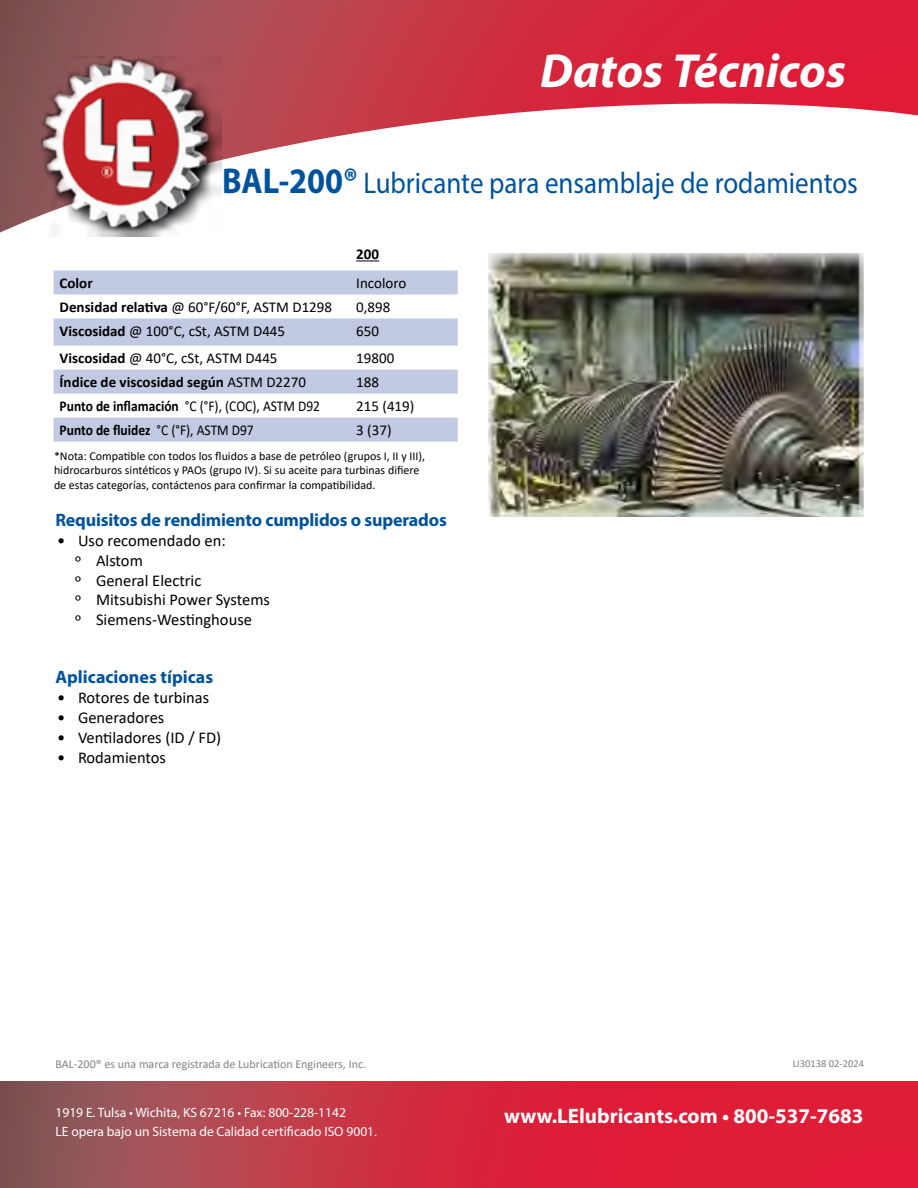
<style>
.page{position:relative;width:918px;height:1188px;background:#fff}
.page>*{position:absolute;margin:0;border:0;box-sizing:border-box;transform-origin:0 0}
.t1{font:italic 700 48px "Myriad Pro";color:#fff}
.t2{font:30px "Myriad Pro";color:#00539b;scale:.9 1}
.t3{font:700 21px "Myriad Pro";color:#fff}
.t4{font:700 18px "Myriad Pro";letter-spacing:-.01em;color:#00539b}
.t5{font:16.5px/19.8px "Calibri";color:#000}
.t6{font:15px "Calibri";color:#000}
.t7{font:700 15px "Calibri";color:#000}
.t8{font:15px "Calibri";color:#000;scale:.9 1}
.t9{font:700 15px "Calibri";color:#000;scale:.9 1}
.t10{font:13.5px "Myriad Pro";color:#fff}
.t11{font:12px/14.4px "Calibri";color:#000}
.t12{font:12px "Calibri";color:#808285}
.t13{font:10.5px "Calibri";color:#808285}
.s1{font-weight:700;font-size:36px}
.s2{font-weight:700}
.s3{font-weight:400}
.s4{font-family:"Myriad Pro"}
</style>
<div class="page">
<svg style="left:0;top:0;width:918px;height:237px"></svg>
<svg style="left:0;top:1081px;width:918px;height:107px;background:#c73042"></svg>
<img style="left:41px;top:56px;width:180px;height:180px">
<svg style="left:54px;top:270px;width:404px;height:172px;fill:#c1c9e3"></svg>
<svg style="left:356px;top:260px;width:23px;height:1px"></svg>
<img style="left:488px;top:254px;width:376px;height:263px">
<h1 class="t1" style="left:540px;top:40px;width:307px">Datos Técnicos</h1>
<h2 class="t2" style="left:222px;top:164px;width:708px"><span class="s1">BAL-200®</span> Lubricante para ensamblaje de rodamientos</h2>
<p class="t7" style="left:356px;top:244px;width:24px">200</p>
<p class="t7" style="left:60px;top:272px;width:35px">Color</p>
<p class="t6" style="left:356px;top:272px;width:52px">Incoloro</p>
<p class="t6" style="left:60px;top:296px;width:274px"><span class="s2">Densidad relativa</span> @ 60°F/60°F, ASTM D1298</p>
<p class="t6" style="left:356px;top:296px;width:36px">0,898</p>
<p class="t6" style="left:60px;top:320px;width:227px"><span class="s2">Viscosidad</span> @ 100°C, cSt, ASTM D445</p>
<p class="t6" style="left:356px;top:320px;width:24px">650</p>
<p class="t6" style="left:60px;top:347px;width:219px"><span class="s2">Viscosidad</span> @ 40°C, cSt, ASTM D445</p>
<p class="t6" style="left:356px;top:347px;width:40px">19800</p>
<p class="t7" style="left:60px;top:371px;width:248px">Índice de viscosidad según <span class="s3">ASTM D2270</span></p>
<p class="t6" style="left:356px;top:371px;width:24px">188</p>
<p class="t8" style="left:60px;top:395px;width:291px"><span class="s2">Punto de inflamación</span> °C (°F), (COC), ASTM D92</p>
<p class="t6" style="left:356px;top:395px;width:60px">215 (419)</p>
<p class="t9" style="left:60px;top:419px;width:217px">Punto de fluidez <span class="s3">°C (°F), ASTM D97</span></p>
<p class="t6" style="left:356px;top:419px;width:37px">3 (37)</p>
<p class="t11" style="left:54px;top:448px;width:373px">*Nota: Compatible con todos los fluidos a base de petróleo (grupos I, II y III), hidrocarburos sintéticos y PAOs (grupo IV). Si su aceite para turbinas difiere de estas categorías, contáctenos para confirmar la compatibilidad.</p>
<h3 class="t4" style="left:56px;top:508px;width:393px">Requisitos de rendimiento cumplidos o superados</h3>
<h3 class="t5" style="left:75px;top:530px;width:196px;text-indent:-18px">• Uso recomendado en:<br><span class="s4">º</span> Alstom<br><span class="s4">º</span> General Electric<br><span class="s4">º</span> Mitsubishi Power Systems <span class="s4">º</span> Siemens-Westinghouse</h3>
<h3 class="t4" style="left:56px;top:666px;width:159px">Aplicaciones típicas</h3>
<h3 class="t5" style="left:57px;top:687px;width:154px">• Rotores de turbinas</h3>
<h3 class="t5" style="left:57px;top:707px;width:109px">• Generadores</h3>
<h3 class="t5" style="left:57px;top:727px;width:166px">• Ventiladores (ID / FD)</h3>
<h3 class="t5" style="left:57px;top:747px;width:111px">• Rodamientos</h3>
<p class="t12" style="left:56px;top:1056px;width:312px">BAL-200® es una marca registrada de Lubrication Engineers, Inc.</p>
<p class="t13" style="left:793px;top:1057px;width:73px">LI30138 02-2024</p>
<p class="t10" style="left:56px;top:1104px;width:292px">1919 E. Tulsa • Wichita, KS 67216 • Fax: 800-228-1142</p>
<h3 class="t3" style="left:504px;top:1102px;width:361px">www.LElubricants.com • 800-537-7683</h3>
<p class="t10" style="left:56px;top:1124px;width:323px">LE opera bajo un Sistema de Calidad certificado ISO 9001.</p>
</div>
